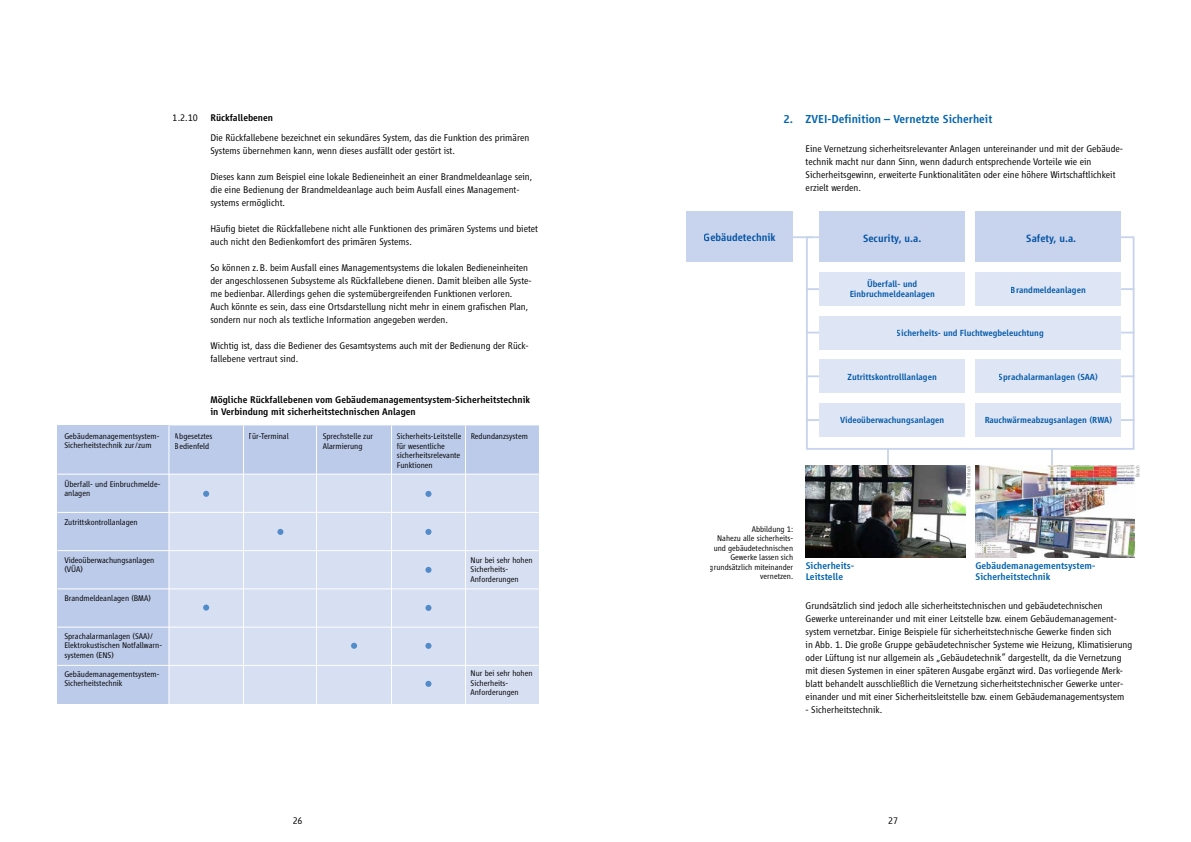
<style>
.page{position:relative;width:1191px;height:842px;background:#fff}
.page>*{position:absolute;margin:0;border:0;box-sizing:border-box;transform-origin:0 0}
.t1{font:500 12px "Vialog LT";color:#0063af}
.t2{font:500 11px "Vialog LT";color:#0063af}
.t3{font:300 10px/13px "Vialog LT";color:#000}
.t4{font:500 10px/12px "Vialog LT";color:#000}
.t5{font:500 10px/11px "Vialog LT";color:#0063af}
.t6{font:500 9.1px/9.7px "Vialog LT";color:#0063af;text-align:center}
.t7{font:300 8.5px/9.5px "Vialog LT";color:#000}
.t8{font:300 5.5px "Vialog LT";letter-spacing:.01em;color:#878787}
</style>
<div class="page">
<div style="left:57px;top:426px;width:482px;height:278px;background:#d7dff3"></div>
<div style="left:58px;top:426px;width:480px;height:48px;background:#bccbea"></div>
<div style="left:57px;top:426px;width:112px;height:278px;background:#bccbea"></div>
<hr style="left:465px;top:426px;width:1px;height:278px;background:#fff">
<hr style="left:391px;top:426px;width:1px;height:278px;background:#fff">
<hr style="left:316px;top:426px;width:1px;height:278px;background:#fff">
<hr style="left:243px;top:426px;width:1px;height:278px;background:#fff">
<svg style="left:203px;top:491px;width:6px;height:6px"></svg>
<svg style="left:277px;top:529px;width:6px;height:6px"></svg>
<div style="left:203px;top:604px;width:6px;height:7px;background:#538ac8;border-radius:50%"></div>
<svg style="left:351px;top:643px;width:6px;height:6px"></svg>
<svg style="left:425px;top:491px;width:6px;height:6px"></svg>
<svg style="left:425px;top:529px;width:6px;height:6px"></svg>
<svg style="left:425px;top:567px;width:6px;height:6px"></svg>
<svg style="left:425px;top:605px;width:6px;height:6px"></svg>
<svg style="left:425px;top:643px;width:6px;height:6px"></svg>
<svg style="left:425px;top:681px;width:6px;height:6px"></svg>
<hr style="left:57px;top:474px;width:482px;height:1px;background:#fff">
<hr style="left:57px;top:512px;width:482px;height:1px;background:#fff">
<hr style="left:57px;top:550px;width:482px;height:1px;background:#fff">
<hr style="left:57px;top:588px;width:482px;height:1px;background:#fff">
<hr style="left:57px;top:627px;width:482px;height:1px;background:#fff">
<hr style="left:57px;top:665px;width:482px;height:1px;background:#fff">
<hr style="left:168px;top:426px;width:1px;height:278px;background:#fff">
<hr style="left:750px;top:236px;width:62px;height:2px;background:#c8d3ed">
<hr style="left:1051px;top:448px;width:2px;height:27px;background:#c8d3ed">
<hr style="left:887px;top:449px;width:2px;height:26px;background:#c8d3ed">
<div style="left:806px;top:236px;width:328px;height:214px;border:2px solid #c8d3ed"></div>
<hr style="left:806px;top:288px;width:328px;height:2px;background:#c8d3ed">
<hr style="left:806px;top:332px;width:328px;height:1px;background:#c8d3ed">
<hr style="left:806px;top:375px;width:328px;height:2px;background:#c8d3ed">
<hr style="left:806px;top:419px;width:328px;height:2px;background:#c8d3ed">
<div style="left:819px;top:211px;width:302px;height:226px;background:#fff"></div>
<div style="left:819px;top:211px;width:146px;height:51px;background:#c8d3ed"></div>
<div style="left:819px;top:272px;width:146px;height:34px;background:#dee5f5"></div>
<div style="left:819px;top:360px;width:146px;height:33px;background:#dee5f5"></div>
<div style="left:819px;top:403px;width:146px;height:34px;background:#dee5f5"></div>
<div style="left:975px;top:211px;width:146px;height:51px;background:#c8d3ed"></div>
<div style="left:975px;top:272px;width:146px;height:34px;background:#dee5f5"></div>
<div style="left:819px;top:316px;width:302px;height:34px;background:#dee5f5"></div>
<div style="left:975px;top:360px;width:146px;height:33px;background:#dee5f5"></div>
<div style="left:975px;top:403px;width:146px;height:34px;background:#dee5f5"></div>
<div style="left:686px;top:211px;width:107px;height:51px;background:#c8d3ed"></div>
<img style="left:805px;top:465px;width:160px;height:92px">
<img style="left:975px;top:465px;width:159px;height:92px">
<p class="t3" style="left:173px;top:111px;width:27px">1.2.10</p>
<p class="t4" style="left:210px;top:112px;width:64px">Rückfallebenen</p>
<p class="t3" style="left:210px;top:131px;width:320px">Die Rückfallebene bezeichnet ein sekundäres System, das die Funktion des primären<br>Systems übernehmen kann, wenn dieses ausfällt oder gestört ist.</p>
<p class="t3" style="left:210px;top:170px;width:323px">Dieses kann zum Beispiel eine lokale Bedieneinheit an einer Brandmeldeanlage sein, die eine Bedienung der Brandmeldeanlage auch beim Ausfall eines Management&shy;systems ermöglicht.</p>
<p class="t3" style="left:210px;top:222px;width:329px">Häufig bietet die Rückfallebene nicht alle Funktionen des primären Systems und bietet auch nicht den Bedienkomfort des primären Systems.</p>
<p class="t3" style="left:210px;top:261px;width:323px">So können z.B. beim Ausfall eines Managementsystems die lokalen Bedieneinheiten der angeschlossenen Subsysteme als Rückfallebene dienen. Damit bleiben alle Syste&shy;me bedienbar. Allerdings gehen die systemübergreifenden Funktionen verloren.<br>Auch könnte es sein, dass eine Ortsdarstellung nicht mehr in einem grafischen Plan, sondern nur noch als textliche Information angegeben werden.</p>
<p class="t3" style="left:210px;top:339px;width:320px">Wichtig ist, dass die Bediener des Gesamtsystems auch mit der Bedienung der Rück&shy;fallebene vertraut sind.</p>
<p class="t7" style="left:64px;top:431px;width:97px">Gebäudemanagementsystem-<br>Sicherheitstechnik zur/zum</p>
<p class="t7" style="left:64px;top:479px;width:98px">Überfall- und Einbruchmelde&shy;anlagen</p>
<p class="t7" style="left:64px;top:517px;width:75px">Zutrittskontrollanlagen</p>
<p class="t7" style="left:64px;top:555px;width:92px">Videoüberwachungsanlagen (VÜA)</p>
<p class="t7" style="left:64px;top:593px;width:88px">Brandmeldeanlagen (BMA)</p>
<p class="t7" style="left:64px;top:631px;width:99px">Sprachalarmanlagen (SAA)/<br>Elektrokustischen Notfallwarn&shy;systemen (ENS)</p>
<p class="t7" style="left:64px;top:669px;width:97px">Gebäudemanagementsystem-<br>Sicherheitstechnik</p>
<p class="t4" style="left:210px;top:394px;width:321px">Mögliche Rückfallebenen vom Gebäudemanagementsystem-Sicherheitstechnik in Verbindung mit sicherheitstechnischen Anlagen</p>
<p class="t7" style="left:175px;top:432px;width:39px">Abgesetztes<br>Bedienfeld</p>
<p class="t7" style="left:470px;top:432px;width:59px">Redundanzsystem</p>
<p class="t7" style="left:249px;top:432px;width:41px">Tür-Terminal</p>
<p class="t7" style="left:323px;top:432px;width:52px">Sprechstelle zur<br>Alarmierung</p>
<p class="t7" style="left:397px;top:432px;width:66px">Sicherheits-Leitstelle für wesentliche sicherheitsrelevante<br>Funktionen</p>
<p class="t7" style="left:470px;top:555px;width:64px">Nur bei sehr hohen<br>Sicherheits-<br>Anforderungen</p>
<p class="t7" style="left:470px;top:669px;width:64px">Nur bei sehr hohen<br>Sicherheits-<br>Anforderungen</p>
<p class="t3" style="left:293px;top:814px;width:12px">26</p>
<p class="t1" style="left:783px;top:112px;width:210px">2. ZVEI-Definition – Vernetzte Sicherheit</p>
<p class="t3" style="left:805px;top:142px;width:319px">Eine Vernetzung sicherheitsrelevanter Anlagen untereinander und mit der Gebäude&shy;technik macht nur dann Sinn, wenn dadurch entsprechende Vorteile wie ein Sicherheitsgewinn, erweiterte Funktionalitäten oder eine höhere Wirtschaftlichkeit erzielt werden.</p>
<p class="t2" style="left:703px;top:232px;width:73px">Gebäudetechnik</p>
<p class="t2" style="left:1026px;top:232px;width:51px">Safety, u.a.</p>
<p class="t2" style="left:863px;top:232px;width:60px">Security, u.a.</p>
<p class="t6" style="left:849px;top:279px;width:87px">Überfall- und<br>Einbruchmeldeanlagen</p>
<p class="t6" style="left:1011px;top:285px;width:76px">Brandmeldeanlagen</p>
<p class="t6" style="left:896px;top:328px;width:148px">Sicherheits- und Fluchtwegbeleuchtung</p>
<p class="t6" style="left:847px;top:372px;width:91px">Zutrittskontrolllanlagen</p>
<p class="t6" style="left:998px;top:372px;width:101px">Sprachalarmanlagen (SAA)</p>
<p class="t6" style="left:840px;top:415px;width:106px">Videoüberwachungsanlagen</p>
<p class="t6" style="left:984px;top:415px;width:129px">Rauchwärmeabzugsanlagen (RWA)</p>
<p class="t7" style="left:710px;top:524px;width:85px;text-align:right">Abbildung 1:<br>Nahezu alle sicherheits&shy;und gebäudetechnischen<br>Gewerke lassen sich grundsätzlich miteinander vernetzen.</p>
<p class="t5" style="left:805px;top:560px;width:50px">Sicherheits-<br>Leitstelle</p>
<p class="t8" style="left:965px;top:497px;width:33px;rotate:-90deg">Thelinke/iStock</p>
<p class="t5" style="left:975px;top:560px;width:121px">Gebäudemanagementsystem-<br>Sicherheitstechnik</p>
<p class="t8" style="left:1134px;top:477px;width:14px;rotate:-90deg">Bosch</p>
<p class="t3" style="left:805px;top:599px;width:328px">Grundsätzlich sind jedoch alle sicherheitstechnischen und gebäudetechnischen Gewerke untereinander und mit einer Leitstelle bzw. einem Gebäudemanagement&shy;system vernetzbar. Einige Beispiele für sicherheitstechnische Gewerke finden sich<br>in Abb. 1. Die große Gruppe gebäudetechnischer Systeme wie Heizung, Klimatisierung oder Lüftung ist nur allgemein als „Gebäudetechnik“ dargestellt, da die Vernetzung mit diesen Systemen in einer späteren Ausgabe ergänzt wird. Das vorliegende Merk&shy;blatt behandelt ausschließlich die Vernetzung sicherheitstechnischer Gewerke unter&shy;einander und mit einer Sicherheitsleitstelle bzw. einem Gebäudemanagementsystem</p>
<p class="t3" style="left:805px;top:703px;width:78px">- Sicherheitstechnik.</p>
<p class="t3" style="left:888px;top:814px;width:12px">27</p>
</div>
